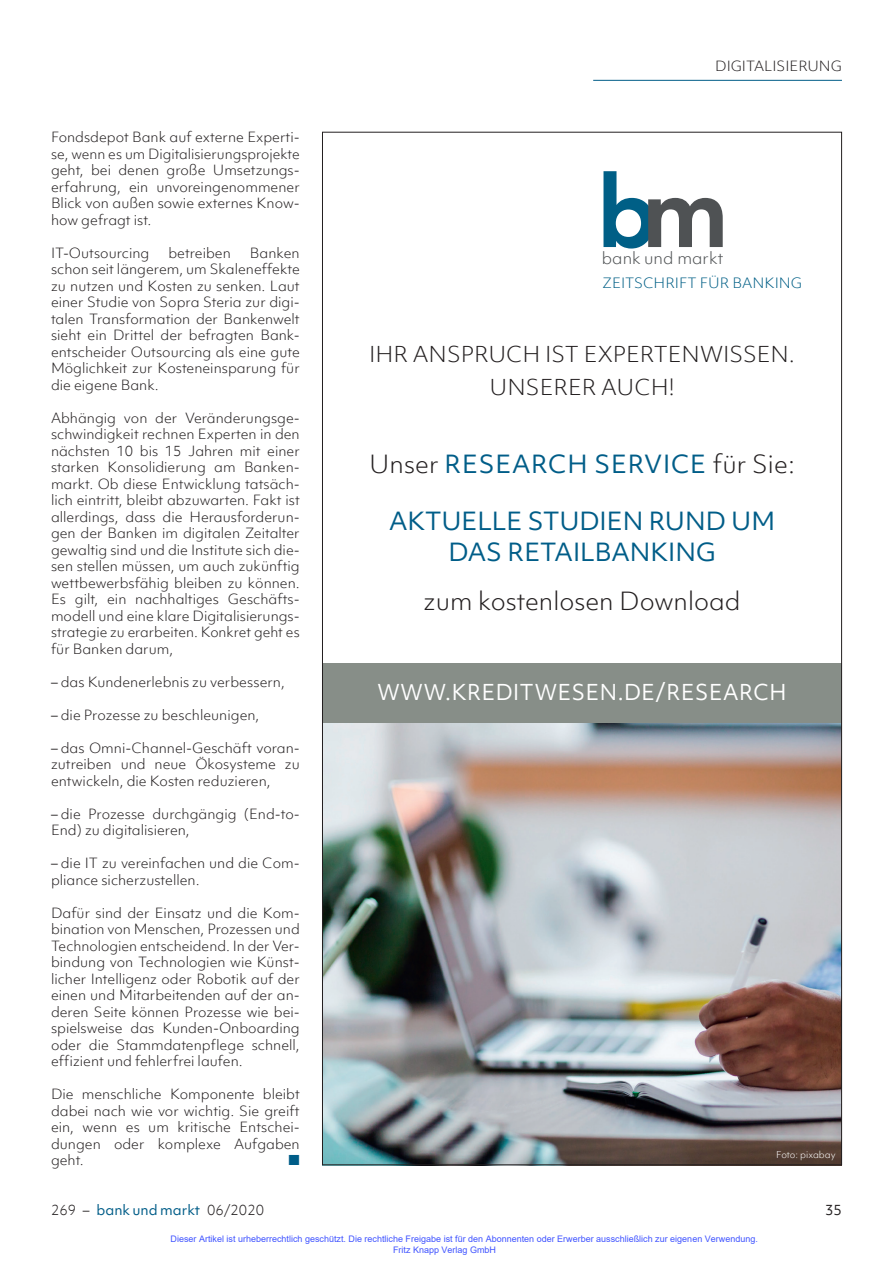
<style>
.page{position:relative;width:893px;height:1263px;background:#fff}
.page>*{position:absolute;margin:0;border:0;box-sizing:border-box;transform-origin:0 0}
.t1{font:700 93.6px "Objektiv Mk 1";color:#005f86}
.t2{font:700 93.6px "Objektiv Mk 1";color:#4f5254}
.t3{font:24px/31.5px "Objektiv Mk 1";color:#005d88;text-align:center}
.t4{font:24px "Objektiv Mk 1";letter-spacing:.03em;color:#005d88}
.t5{font:300 24px "Objektiv Mk 1";color:#231f20}
.t6{font:300 21px/33px "Objektiv Mk 1";color:#231f20;text-align:center}
.t7{font:21px "Objektiv Mk 1";letter-spacing:.03em;color:#fff;scale:.96 1}
.t8{font:300 15.9px "Objektiv Mk 1";color:#4f5254}
.t9{font:300 13.65px "Objektiv Mk 1";color:#005f86}
.t10{font:300 13.5px/16.5px "Objektiv Mk 1";color:#231f20}
.t11{font:13.5px "Objektiv Mk 1";color:#005d88}
.t12{font:13.5px "Objektiv Mk 1";color:#231f20}
.t13{font:13.5px "European Pi Three";color:#005d88}
.t14{font:9px/10.8px "Arial";color:#4054ff}
.t15{font:300 9px "Objektiv Mk 1";color:#fff}
.s1{font-weight:300;color:#231f20}
</style>
<div class="page">
<hr style="left:593px;top:80px;width:249px;height:1px;background:#005d88">
<img style="left:324px;top:722px;width:516px;height:441px">
<div style="left:322px;top:663px;width:520px;height:59px;background:#878e88"></div>
<p class="t10" style="left:51px;top:129px;width:250px">Fondsdepot Bank auf externe Experti&shy;se, wenn es um Digitalisierungsprojekte geht, bei denen große Umsetzungs&shy;erfahrung, ein unvoreingenommener Blick von außen sowie externes Know&shy;how gefragt ist.</p>
<p class="t10" style="left:51px;top:244px;width:100px">IT-Outsourcing</p>
<p class="t10" style="left:168px;top:244px;width:64px">betreiben</p>
<p class="t10" style="left:51px;top:244px;width:250px;text-indent:199px">Banken schon seit längerem, um Skaleneffekte zu nutzen und Kosten zu senken. Laut einer Studie von Sopra Steria zur digi&shy;talen Transformation der Bankenwelt sieht ein Drittel der befragten Bank&shy;entscheider Outsourcing als eine gute<br>Möglichkeit zur Kosteneinsparung für die eigene Bank.</p>
<p class="t10" style="left:51px;top:409px;width:250px">Abhängig von der Veränderungsge&shy;schwindigkeit rechnen Experten in den nächsten 10 bis 15 Jahren mit einer starken Konsolidierung am Banken&shy;markt. Ob diese Entwicklung tatsäch&shy;lich eintritt, bleibt abzuwarten. Fakt ist allerdings, dass die Herausforderun&shy;gen der Banken im digitalen Zeitalter gewaltig sind und die Institute sich die&shy;sen stellen müssen, um auch zukünftig wettbewerbsfähig bleiben zu können.<br>Es gilt, ein nachhaltiges Geschäfts&shy;modell und eine klare Digitalisierungs&shy;strategie zu erarbeiten. Konkret geht es für Banken darum,</p>
<p class="t10" style="left:51px;top:673px;width:235px">– das Kundenerlebnis zu verbessern,</p>
<p class="t10" style="left:51px;top:706px;width:210px">– die Prozesse zu beschleunigen,</p>
<p class="t10" style="left:51px;top:739px;width:250px;text-align:justify">– das Omni-Channel-Geschäft voran&shy;zutreiben und neue Ökosysteme zu entwickeln, die Kosten reduzieren,</p>
<p class="t10" style="left:51px;top:805px;width:250px">– die Prozesse durchgängig (End-to-<br>End) zu digitalisieren,</p>
<p class="t10" style="left:51px;top:855px;width:250px">– die IT zu vereinfachen und die Com&shy;pliance sicherzustellen.</p>
<p class="t10" style="left:51px;top:904px;width:250px">Dafür sind der Einsatz und die Kom&shy;bination von Menschen, Prozessen und Technologien entscheidend. In der Ver&shy;bindung von Technologien wie Künst&shy;licher Intelligenz oder Robotik auf der einen und Mitarbeitenden auf der an&shy;deren Seite können Prozesse wie bei&shy;spielsweise das Kunden-Onboarding oder die Stammdatenpflege schnell, effizient und fehlerfrei laufen.</p>
<p class="t10" style="left:51px;top:1086px;width:250px">Die menschliche Komponente bleibt dabei nach wie vor wichtig. Sie greift ein, wenn es um kritische Entschei&shy;dungen oder komplexe Aufgaben geht.</p>
<p class="t13" style="left:288px;top:1151px;width:13px">M</p>
<p class="t10" style="left:715px;top:58px;width:128px">DIGITALISIERUNG</p>
<h1 class="t1" style="left:597px;top:146px;width:63px">b</h1>
<p class="t8" style="left:602px;top:247px;width:123px">bank und markt</p>
<p class="t9" style="left:602px;top:274px;width:201px">ZEITSCHRIFT FÜR BANKING</p>
<h1 class="t2" style="left:641px;top:146px;width:90px">m</h1>
<h3 class="t6" style="left:369px;top:337px;width:427px">IHR ANSPRUCH IST EXPERTENWISSEN.<br>UNSERER AUCH!</h3>
<h2 class="t4" style="left:369px;top:447px;width:427px"><span class="s1">Unser</span> RESEARCH SERVICE <span class="s1">für Sie:</span></h2>
<h2 class="t3" style="left:389px;top:505px;width:388px">AKTUELLE STUDIEN RUND UM<br>DAS RETAILBANKING</h2>
<h2 class="t5" style="left:424px;top:584px;width:318px">zum kostenlosen Download</h2>
<h3 class="t7" style="left:377px;top:677px;width:428px">WWW.KREDITWESEN.DE/RESEARCH</h3>
<p class="t15" style="left:776px;top:1148px;width:61px">Foto: pixabay</p>
<p class="t11" style="left:51px;top:1200px;width:215px"><span class="s1">269 –</span> bank und markt <span class="s1">06/2020</span></p>
<p class="t12" style="left:825px;top:1200px;width:18px">35</p>
<p class="t14" style="left:393px;top:1233px;width:366px;text-indent:-223px">Dieser Artikel ist urheberrechtlich geschützt. Die rechtliche Freigabe ist für den Abonnenten oder Erwerber ausschließlich zur eigenen Verwendung.<br>Fritz Knapp Verlag GmbH</p>
</div>
